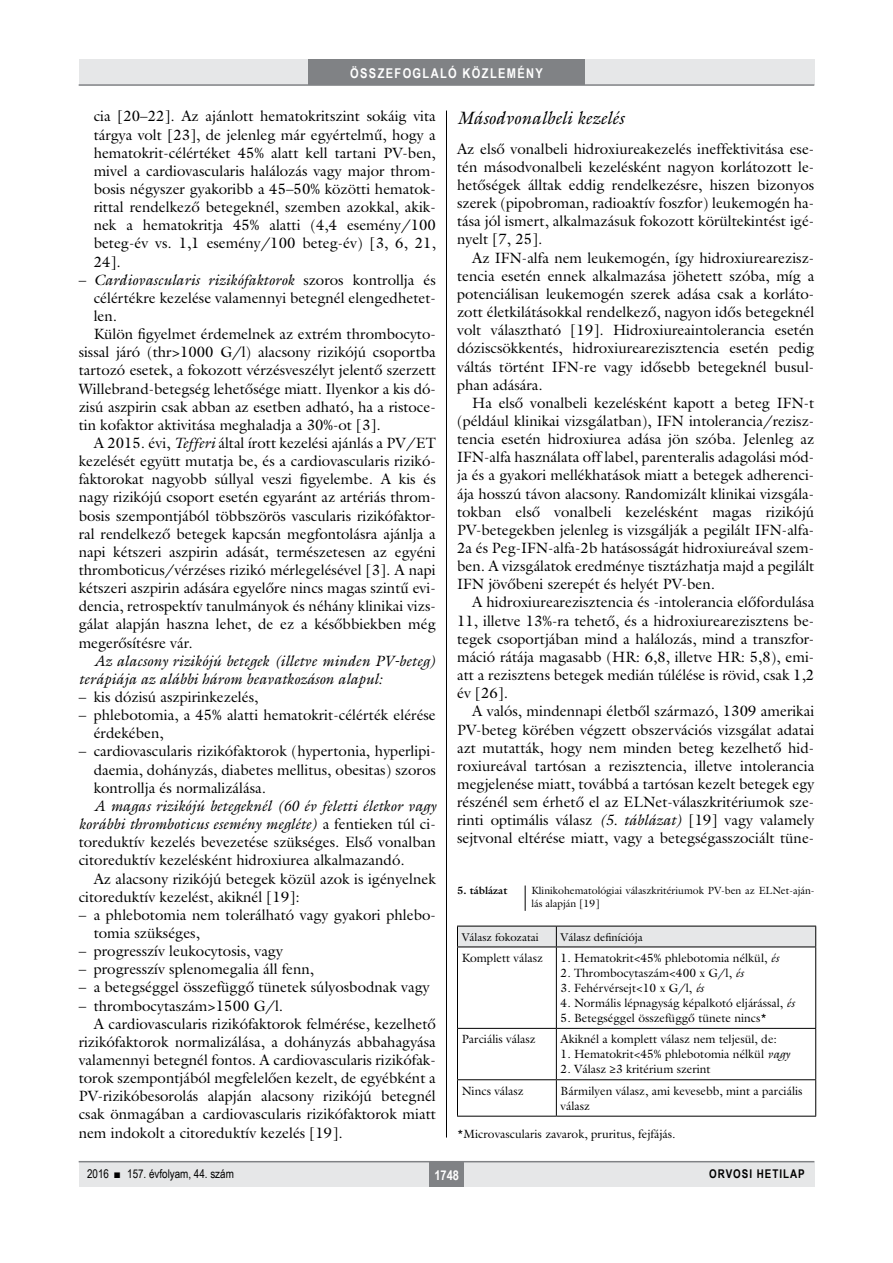
<style>
.page{position:relative;width:893px;height:1263px;background:#fff}
.page>*{position:absolute;margin:0;border:0;box-sizing:border-box;transform-origin:0 0}
.alcimkurziv{font:italic 18px "Galliard Reg";color:#000}
.Body_Text{font:15px/18.1px "Galliard Reg";color:#000;text-align:justify}
.Body_tompa{font:15px/18.1px "Galliard Reg";color:#000;text-align:justify}
.Body_Text-2{font:italic 15px/18.1px "Galliard Reg";color:#000}
.t1{font:700 13.5px "Arial Narrow";letter-spacing:.1em;color:#fff}
.tabla{font:12px/15px "Galliard Reg";color:#000}
.tompa_8_10{font:12px "Galliard Reg";color:#000}
.t2{font:12px "Arial Narrow";color:#000}
.t3{font:700 12px "Arial Narrow";letter-spacing:.08em;color:#000}
.tablafej{font:11.25px "Galliard Reg";color:#000}
.kepalairas2{font:10.5px/13.5px "Galliard Reg";color:#000}
.kepalairas1{font:700 10.5px "Galliard Reg";color:#000}
.s1{font-style:italic}
</style>
<div class="page">
<div style="left:79px;top:1161px;width:735px;height:25px;background:#e6e7e8"></div>
<hr style="left:79px;top:1161px;width:735px;height:1px;background:#808285">
<div style="left:430px;top:1161px;width:34px;height:25px;background:#808285"></div>
<div style="left:79px;top:60px;width:735px;height:25px;background:#e6e7e8"></div>
<div style="left:308px;top:60px;width:277px;height:25px;background:#808285"></div>
<hr style="left:79px;top:84px;width:735px;height:2px;background:#808285">
<hr style="left:446px;top:111px;width:1px;height:1026px;background:#000">
<svg style="left:525px;top:885px;width:1px;height:26px"></svg>
<hr style="left:457px;top:1028px;width:99px;height:1px;background:#000">
<hr style="left:556px;top:1028px;width:260px;height:1px;background:#000">
<hr style="left:457px;top:1079px;width:99px;height:1px;background:#000">
<hr style="left:556px;top:1079px;width:260px;height:1px;background:#000">
<svg style="left:457px;top:926px;width:359px;height:21px;background:#d7d8d9"></svg>
<hr style="left:457px;top:947px;width:1px;height:81px;background:#000">
<hr style="left:556px;top:947px;width:1px;height:81px;background:#000">
<hr style="left:815px;top:947px;width:1px;height:81px;background:#000">
<hr style="left:457px;top:1029px;width:1px;height:50px;background:#000">
<hr style="left:556px;top:1029px;width:1px;height:50px;background:#000">
<hr style="left:815px;top:1029px;width:1px;height:50px;background:#000">
<hr style="left:457px;top:1080px;width:1px;height:36px;background:#000">
<hr style="left:556px;top:1080px;width:1px;height:36px;background:#000">
<hr style="left:815px;top:1080px;width:1px;height:36px;background:#000">
<hr style="left:457px;top:1116px;width:99px;height:1px;background:#000">
<hr style="left:556px;top:1116px;width:260px;height:1px;background:#000">
<p class="t1" style="left:350px;top:63px;width:194px">ÖSSZEFOGLALÓ KÖZLEMÉNY</p>
<p class="Body_tompa" style="left:94px;top:107px;width:344px">cia [20–22]. Az ajánlott hematokritszint sokáig vita tárgya volt [23], de jelenleg már egyértelmű, hogy a hematokrit-célértéket 45% alatt kell tartani PV-ben, mivel a cardiovascularis halálozás vagy major throm&shy;bosis négyszer gyakoribb a 45–50% közötti hematok&shy;rittal rendelkező betegeknél, szemben azokkal, akik&shy;nek a hematokritja 45% alatti (4,4 esemény/100 beteg-év vs. 1,1 esemény/100 beteg-év) [3, 6, 21, 24].</p>
<p class="Body_tompa" style="left:94px;top:270px;width:344px;text-indent:-15px">– <span class="s1">Cardiovascularis rizikófaktorok</span> szoros kontrollja és célértékre kezelése valamennyi betegnél elengedhetet&shy;len.</p>
<p class="Body_Text" style="left:79px;top:325px;width:359px;text-indent:15px">Külön figyelmet érdemelnek az extrém thrombocyto&shy;sissal járó (thr&gt;1000 G/l) alacsony rizikójú csoportba tartozó esetek, a fokozott vérzésveszélyt jelentő szerzett Willebrand-betegség lehetősége miatt. Ilyenkor a kis dó&shy;zisú aszpirin csak abban az esetben adható, ha a ristoce&shy;tin kofaktor aktivitása meghaladja a 30%-ot [3].</p>
<p class="Body_Text" style="left:79px;top:434px;width:359px;text-indent:15px">A 2015. évi, <span class="s1">Tefferi</span> által írott kezelési ajánlás a PV/ET kezelését együtt mutatja be, és a cardiovascularis rizikó&shy;faktorokat nagyobb súllyal veszi figyelembe. A kis és nagy rizikójú csoport esetén egyaránt az artériás throm&shy;bosis szempontjából többszörös vascularis rizikófaktor&shy;ral rendelkező betegek kapcsán megfontolásra ajánlja a napi kétszeri aszpirin adását, természetesen az egyéni thromboticus/vérzéses rizikó mérlegelésével [3]. A napi kétszeri aszpirin adására egyelőre nincs magas szintű evi&shy;dencia, retrospektív tanulmányok és néhány klinikai vizs&shy;gálat alapján haszna lehet, de ez a későbbiekben még megerősítésre vár.</p>
<p class="Body_Text-2" style="left:79px;top:651px;width:359px;text-indent:15px">Az alacsony rizikójú betegek (illetve minden PV-beteg) terápiája az alábbi három beavatkozáson alapul:</p>
<p class="Body_tompa" style="left:79px;top:688px;width:181px">– kis dózisú aszpirinkezelés,</p>
<p class="Body_tompa" style="left:94px;top:706px;width:344px;text-indent:-15px">– phlebotomia, a 45% alatti hematokrit-célérték elérése érdekében,</p>
<p class="Body_tompa" style="left:94px;top:742px;width:344px;text-indent:-15px">– cardiovascularis rizikófaktorok (hypertonia, hyperlipi&shy;daemia, dohányzás, diabetes mellitus, obesitas) szoros kontrollja és normalizálása.</p>
<p class="Body_Text" style="left:79px;top:796px;width:359px;text-indent:15px"><span class="s1">A magas rizikójú betegeknél (60 év feletti életkor vagy korábbi thromboticus esemény megléte)</span> a fentieken túl ci&shy;toreduktív kezelés bevezetése szükséges. Első vonalban citoreduktív kezelésként hidroxiurea alkalmazandó.</p>
<p class="Body_Text" style="left:79px;top:869px;width:359px;text-indent:15px">Az alacsony rizikójú betegek közül azok is igényelnek citoreduktív kezelést, akiknél [19]:</p>
<p class="Body_tompa" style="left:94px;top:905px;width:344px;text-indent:-15px">– a phlebotomia nem tolerálható vagy gyakori phlebo&shy;tomia szükséges,</p>
<p class="Body_tompa" style="left:79px;top:942px;width:206px">– progresszív leukocytosis, vagy</p>
<p class="Body_tompa" style="left:79px;top:960px;width:237px">– progresszív splenomegalia áll fenn,</p>
<p class="Body_tompa" style="left:79px;top:978px;width:353px">– a betegséggel összefüggő tünetek súlyosbodnak vagy</p>
<p class="Body_tompa" style="left:79px;top:996px;width:206px">– thrombocytaszám&gt;1500 G/l.</p>
<p class="Body_Text" style="left:79px;top:1014px;width:359px;text-indent:15px">A cardiovascularis rizikófaktorok felmérése, kezelhető rizikófaktorok normalizálása, a dohányzás abbahagyása valamennyi betegnél fontos. A cardiovascularis rizikófak&shy;torok szempontjából megfelelően kezelt, de egyébként a PV-rizikóbesorolás alapján alacsony rizikójú betegnél csak önmagában a cardiovascularis rizikófaktorok miatt nem indokolt a citoreduktív kezelés [19].</p>
<p class="alcimkurziv" style="left:457px;top:106px;width:168px">Másodvonalbeli kezelés</p>
<p class="Body_tompa" style="left:457px;top:139px;width:359px">Az első vonalbeli hidroxiureakezelés ineffektivitása ese&shy;tén másodvonalbeli kezelésként nagyon korlátozott le&shy;hetőségek álltak eddig rendelkezésre, hiszen bizonyos szerek (pipobroman, radioaktív foszfor) leukemogén ha&shy;tása jól ismert, alkalmazásuk fokozott körültekintést igé&shy;nyelt [7, 25].</p>
<p class="Body_Text" style="left:457px;top:248px;width:359px;text-align:left;text-indent:15px">Az IFN-alfa nem leukemogén, így hidroxiurearezisz&shy;tencia esetén ennek alkalmazása jöhetett szóba, míg a potenciálisan leukemogén szerek adása csak a korláto&shy;zott életkilátásokkal rendelkező, nagyon idős betegeknél volt választható [19]. Hidroxiureaintolerancia esetén dóziscsökkentés, hidroxiurearezisztencia esetén pedig váltás történt IFN-re vagy idősebb betegeknél busul&shy;phan adására.</p>
<p class="Body_Text" style="left:457px;top:393px;width:359px;text-indent:15px">Ha első vonalbeli kezelésként kapott a beteg IFN-t (például klinikai vizsgálatban), IFN intolerancia/rezisz&shy;tencia esetén hidroxiurea adása jön szóba. Jelenleg az IFN-alfa használata off label, parenteralis adagolási mód&shy;ja és a gyakori mellékhatások miatt a betegek adherenci&shy;ája hosszú távon alacsony. Randomizált klinikai vizsgála&shy;tokban első vonalbeli kezelésként magas rizikójú PV-betegekben jelenleg is vizsgálják a pegilált IFN-alfa-2a és Peg-IFN-alfa-2b hatásosságát hidroxiureával szem&shy;ben. A vizsgálatok eredménye tisztázhatja majd a pegilált IFN jövőbeni szerepét és helyét PV-ben.</p>
<p class="Body_Text" style="left:457px;top:593px;width:359px;text-indent:15px">A hidroxiurearezisztencia és -intolerancia előfordulása 11, illetve 13%-ra tehető, és a hidroxiurearezisztens be&shy;tegek csoportjában mind a halálozás, mind a transzfor&shy;máció rátája magasabb (HR: 6,8, illetve HR: 5,8), emi&shy;att a rezisztens betegek medián túlélése is rövid, csak 1,2 év [26].</p>
<p class="Body_Text" style="left:457px;top:702px;width:359px;text-indent:15px">A valós, mindennapi életből származó, 1309 amerikai PV-beteg körében végzett obszervációs vizsgálat adatai azt mutatták, hogy nem minden beteg kezelhető hid&shy;roxiureával tartósan a rezisztencia, illetve intolerancia megjelenése miatt, továbbá a tartósan kezelt betegek egy részénél sem érhető el az ELNet-válaszkritériumok sze&shy;rinti optimális válasz <span class="s1">(5. táblázat)</span> [19] vagy valamely sejtvonal eltérése miatt, vagy a betegségasszociált tüne-</p>
<p class="kepalairas1" style="left:457px;top:883px;width:52px">5. táblázat</p>
<p class="kepalairas2" style="left:531px;top:883px;width:285px">Klinikohematológiai válaszkritériumok PV-ben az ELNet-aján&shy;lás alapján [19]</p>
<p class="tablafej" style="left:462px;top:930px;width:78px">Válasz fokozatai</p>
<p class="tablafej" style="left:561px;top:930px;width:84px">Válasz definíciója</p>
<p class="tabla" style="left:462px;top:950px;width:83px">Komplett válasz</p>
<p class="tabla" style="left:561px;top:950px;width:220px">1. Hematokrit&lt;45% phlebotomia nélkül, <span class="s1">és</span></p>
<p class="tabla" style="left:561px;top:965px;width:184px">2. Thrombocytaszám&lt;400 x G/l, <span class="s1">és</span></p>
<p class="tabla" style="left:561px;top:980px;width:144px">3. Fehérvérsejt&lt;10 x G/l, <span class="s1">és</span></p>
<p class="tabla" style="left:561px;top:995px;width:235px">4. Normális lépnagyság képalkotó eljárással, <span class="s1">és</span></p>
<p class="tabla" style="left:561px;top:1010px;width:208px">5. Betegséggel összefüggő tünete nincs*</p>
<p class="tabla" style="left:462px;top:1032px;width:75px">Parciális válasz</p>
<p class="tabla" style="left:561px;top:1032px;width:218px">Akiknél a komplett válasz nem teljesül, de:</p>
<p class="tabla" style="left:561px;top:1047px;width:231px">1. Hematokrit&lt;45% phlebotomia nélkül <span class="s1">vagy</span></p>
<p class="tabla" style="left:561px;top:1062px;width:151px">2. Válasz ≥3 kritérium szerint</p>
<p class="tabla" style="left:462px;top:1083px;width:63px">Nincs válasz</p>
<p class="tabla" style="left:561px;top:1083px;width:243px">Bármilyen válasz, ami kevesebb, mint a parciális válasz</p>
<p class="tompa_8_10" style="left:457px;top:1126px;width:220px">*Microvascularis zavarok, pruritus, fejfájás.</p>
<p class="t2" style="left:87px;top:1165px;width:148px">2016 ■ 157. évfolyam, 44. szám</p>
<p class="t1" style="left:434px;top:1165px;width:26px">1748</p>
<p class="t3" style="left:709px;top:1165px;width:97px">ORVOSI HETILAP</p>
</div>
